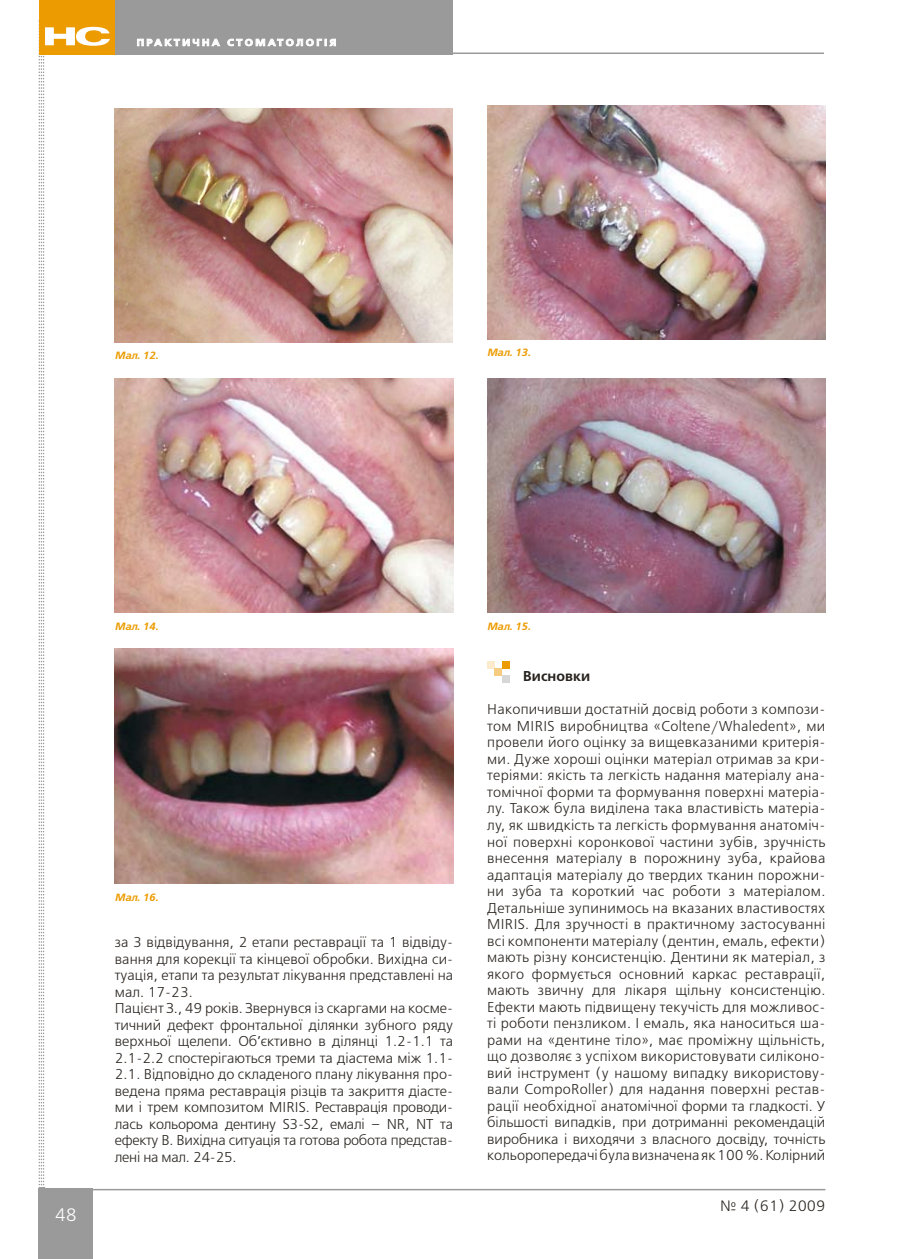
<style>
.page{position:relative;width:902px;height:1259px;background:#fff}
.page>*{position:absolute;margin:0;border:0;box-sizing:border-box;transform-origin:0 0}
.t1{font:300 18px "Free Set";color:#fff}
.t2{font:300 15px "Free Set";color:#28231e}
.t3{font:300 14.25px/16.5px "Free Set";color:#28231e}
.t4{font:600 14.25px "Free Set";color:#28231e}
.t5{font:italic 600 10.5px "Free Set";color:#ec9b00}
.t6{font:600 9.45px "Free Set";letter-spacing:.23em;color:#fff;scale:1.11 1}
</style>
<div class="page">
<hr style="left:356px;top:53px;width:467px;height:1px;background:#9a9a9b">
<hr style="left:39px;top:1189px;width:786px;height:1px;background:#9a9a9b">
<div style="left:39px;top:1189px;width:54px;height:70px;background:#9a9a9b"></div>
<div style="left:39px;top:0;width:413px;height:54px;background:#9a9a9b"></div>
<div style="left:39px;top:0;width:76px;height:54px;background:#ec9b00"></div>
<svg style="left:39px;top:26px;width:71px;height:1162px"></svg>
<svg style="left:137px;top:38px;width:83px;height:8px"></svg>
<svg style="left:227px;top:38px;width:109px;height:9px"></svg>
<img style="left:115px;top:108px;width:337px;height:234px">
<img style="left:115px;top:378px;width:338px;height:234px">
<img style="left:115px;top:648px;width:338px;height:235px">
<img style="left:487px;top:105px;width:338px;height:234px">
<img style="left:487px;top:378px;width:338px;height:234px">
<div style="left:502px;top:661px;width:7px;height:7px;background:#ec9b00"></div>
<div style="left:502px;top:676px;width:7px;height:7px;background:#d7d7d7"></div>
<div style="left:487px;top:661px;width:7px;height:7px;background:#fbebcc"></div>
<div style="left:494px;top:668px;width:8px;height:8px;background:#f6cd80"></div>
<p class="t6" style="left:137px;top:37px;width:181px">ПРАКТИЧНА СТОМАТОЛОГІЯ</p>
<p class="t5" style="left:115px;top:349px;width:45px">Мал. 12.</p>
<p class="t5" style="left:487px;top:347px;width:45px">Мал. 13.</p>
<p class="t1" style="left:55px;top:1204px;width:24px">48</p>
<p class="t5" style="left:115px;top:620px;width:45px">Мал. 14.</p>
<p class="t5" style="left:115px;top:891px;width:45px">Мал. 16.</p>
<p class="t3" style="left:115px;top:934px;width:340px">за 3 відвідування, 2 етапи реставрації та 1 відвіду&shy;вання для корекції та кінцевої обробки. Вихідна си&shy;туація, етапи та результат лікування представлені на мал. 17-23.<br>Пацієнт З., 49 років. Звернувся із скаргами на косме&shy;тичний дефект фронтальної ділянки зубного ряду верхньої щелепи. Об’єктивно в ділянці 1.2-1.1 та 2.1-2.2 спостерігаються треми та діастема між 1.1- 2.1. Відповідно до складеного плану лікування про&shy;ведена пряма реставрація різців та закриття діасте&shy;ми і трем композитом MIRIS. Реставрація проводи&shy;лась кольорома дентину S3-S2, емалі – NR, NT та ефекту В. Вихідна ситуація та готова робота представ&shy;лені на мал. 24-25.</p>
<p class="t5" style="left:487px;top:620px;width:45px">Мал. 15.</p>
<p class="t4" style="left:523px;top:668px;width:68px">Висновки</p>
<p class="t3" style="left:487px;top:701px;width:340px;text-align:justify">Накопичивши достатній досвід роботи з компози&shy;том MIRIS виробництва «Coltene/Whaledent», ми провели його оцінку за вищевказаними критерія&shy;ми. Дуже хороші оцінки матеріал отримав за кри&shy;теріями: якість та легкість надання матеріалу ана&shy;томічної форми та формування поверхні матеріа&shy;лу. Також була виділена така властивість матеріа&shy;лу, як швидкість та легкість формування анатоміч&shy;ної поверхні коронкової частини зубів, зручність внесення матеріалу в порожнину зуба, крайова адаптація матеріалу до твердих тканин порожни&shy;ни зуба та короткий час роботи з матеріалом.<br>Детальніше зупинимось на вказаних властивостях MIRIS. Для зручності в практичному застосуванні всі компоненти матеріалу (дентин, емаль, ефекти) мають різну консистенцію. Дентини як матеріал, з якого формується основний каркас реставрації, мають звичну для лікаря щільну консистенцію.<br>Ефекти мають підвищену текучість для можливос&shy;ті роботи пензликом. І емаль, яка наноситься ша&shy;рами на «дентине тіло», має проміжну щільність, що дозволяє з успіхом використовувати силіконо&shy;вий інструмент (у нашому випадку використову&shy;вали CompoRoller) для надання поверхні рестав&shy;рації необхідної анатомічної форми та гладкості. У більшості випадків, при дотриманні рекомендацій виробника і виходячи з власного досвіду, точність кольоропередачі була визначена як 100 %. Колірний</p>
<p class="t2" style="left:720px;top:1197px;width:107px">№ 4 (61) 2009</p>
</div>
